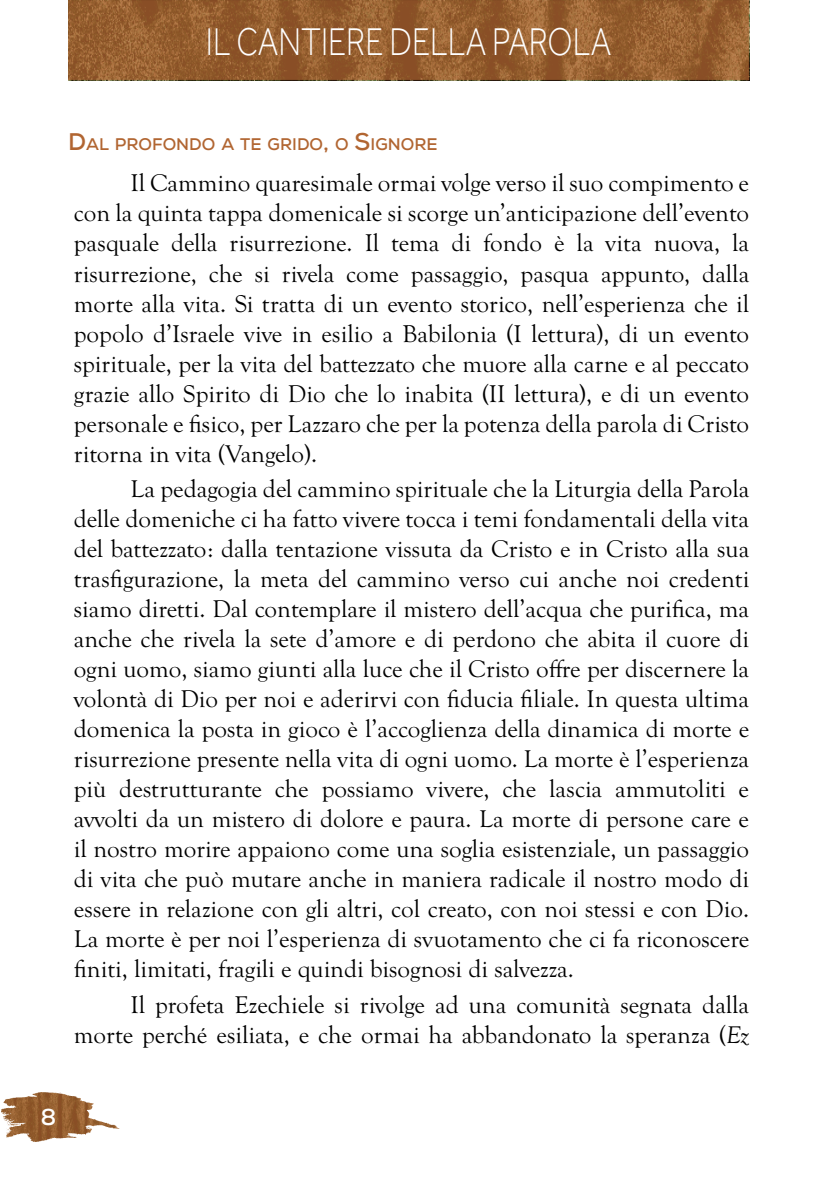
<style>
.page{position:relative;width:840px;height:1191px;background:#fff}
.page>*{position:absolute;margin:0;border:0;box-sizing:border-box;transform-origin:0 0}
.t1{font:300 40px "Effra";color:#fff;scale:.81 1}
.t2{font:25px/30px "Goudy Old Sty";color:#000;text-align:justify}
.t3{font:700 23px "Nexa";color:#fff;scale:.95 1}
.t4{font:700 16.8px "Nexa";color:#b16531}
.s1{font-size:24px}
.s2{font-style:italic}
</style>
<div class="page">
<img style="left:1px;top:1092px;width:118px;height:49px">
<svg style="left:68px;top:0;width:680px;height:80px;background:#955e2f"></svg>
<h1 class="t1" style="left:206px;top:19px;width:501px">IL CANTIERE DELLA PAROLA</h1>
<p class="t4" style="left:68px;top:133px;width:371px"><span class="s1">D</span>AL PROFONDO A TE GRIDO<span class="s1">,</span> O <span class="s1">S</span>IGNORE</p>
<p class="t2" style="left:74px;top:169px;width:676px;text-indent:57px">Il Cammino quaresimale ormai volge verso il suo compimento e con la quinta tappa domenicale si scorge un’anticipazione dell’evento pasquale della risurrezione. Il tema di fondo è la vita nuova, la risurrezione, che si rivela come passaggio, pasqua appunto, dalla morte alla vita. Si tratta di un evento storico, nell’esperienza che il popolo d’Israele vive in esilio a Babilonia (I lettura), di un evento spirituale, per la vita del battezzato che muore alla carne e al peccato grazie allo Spirito di Dio che lo inabita (II lettura), e di un evento personale e fisico, per Lazzaro che per la potenza della parola di Cristo ritorna in vita (Vangelo).</p>
<p class="t2" style="left:74px;top:474px;width:676px;text-indent:57px">La pedagogia del cammino spirituale che la Liturgia della Parola delle domeniche ci ha fatto vivere tocca i temi fondamentali della vita del battezzato: dalla tentazione vissuta da Cristo e in Cristo alla sua trasfigurazione, la meta del cammino verso cui anche noi credenti siamo diretti. Dal contemplare il mistero dell’acqua che purifica, ma anche che rivela la sete d’amore e di perdono che abita il cuore di ogni uomo, siamo giunti alla luce che il Cristo offre per discernere la volontà di Dio per noi e aderirvi con fiducia filiale. In questa ultima domenica la posta in gioco è l’accoglienza della dinamica di morte e risurrezione presente nella vita di ogni uomo. La morte è l’esperienza più destrutturante che possiamo vivere, che lascia ammutoliti e avvolti da un mistero di dolore e paura. La morte di persone care e il nostro morire appaiono come una soglia esistenziale, un passaggio di vita che può mutare anche in maniera radicale il nostro modo di essere in relazione con gli altri, col creato, con noi stessi e con Dio.<br>La morte è per noi l’esperienza di svuotamento che ci fa riconoscere finiti, limitati, fragili e quindi bisognosi di salvezza.</p>
<p class="t2" style="left:74px;top:990px;width:676px;text-align:right">Il profeta Ezechiele si rivolge ad una comunità segnata dalla morte perché esiliata, e che ormai ha abbandonato la speranza (<span class="s2">Ez</span></p>
<p class="t3" style="left:41px;top:1102px;width:18px">8</p>
</div>
